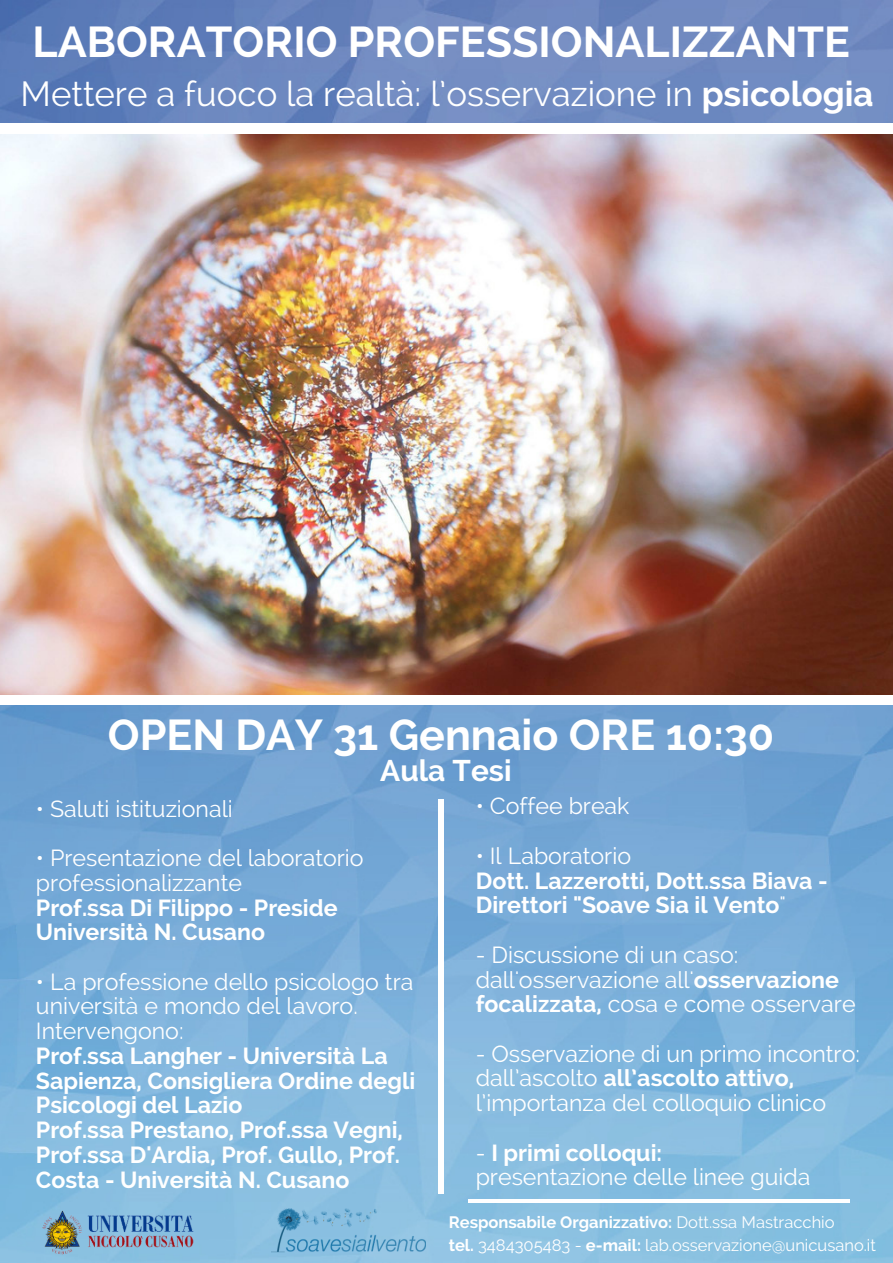
<style>
.page{position:relative;width:893px;height:1263px;background:#fff}
.page>*{position:absolute;margin:0;border:0;box-sizing:border-box;transform-origin:0 0}
.t1{font:700 42.9px "Raleway";color:#fff}
.t2{font:34.65px "Raleway";color:#fff}
.t3{font:700 29.7px "Raleway";color:#fff}
.t4{font:23.1px/24.8px "Raleway";color:#fff}
.t5{font:700 23.1px/24.8px "Raleway";color:#fff}
.t6{font:16.5px/23.5px "Raleway";color:#fff}
.s1{font-weight:700}
.s2{font-weight:400}
</style>
<div class="page">
<img style="left:0;top:0;width:892px;height:1262px">
<img style="left:0;top:134px;width:892px;height:561px">
<div style="left:0;top:124px;width:892px;height:10px;background:#fff"></div>
<div style="left:0;top:695px;width:892px;height:10px;background:#fff"></div>
<img style="left:271px;top:1208px;width:154px;height:44px">
<img style="left:36px;top:1208px;width:166px;height:48px">
<div style="left:438px;top:799px;width:6px;height:395px;background:#fff"></div>
<hr style="left:468px;top:1199px;width:381px;height:4px;background:#fff">
<h1 class="t1" style="left:33px;top:17px;width:819px">LABORATORIO PROFESSIONALIZZANTE</h1>
<h2 class="t2" style="left:21px;top:73px;width:854px">Mettere a fuoco la realtà: l’osservazione in <span class="s1">psicologia</span></h2>
<h1 class="t1" style="left:108px;top:709px;width:667px">OPEN DAY 31 Gennaio ORE 10:30</h1>
<p class="t3" style="left:380px;top:753px;width:133px">Aula Tesi</p>
<p class="t4" style="left:36px;top:796px;width:198px">• Saluti istituzionali</p>
<p class="t4" style="left:36px;top:845px;width:329px">• Presentazione del laboratorio professionalizzante</p>
<p class="t5" style="left:36px;top:895px;width:303px">Prof.ssa Di Filippo - Preside<br>Università N. Cusano</p>
<p class="t4" style="left:36px;top:969px;width:379px">• La professione dello psicologo tra università e mondo del lavoro.<br>Intervengono:</p>
<p class="t5" style="left:36px;top:1043px;width:381px">Prof.ssa Langher - Università La<br>Sapienza, Consigliera Ordine degli<br>Psicologi del Lazio<br>Prof.ssa Prestano, Prof.ssa Vegni,<br>Prof.ssa D'Ardia, Prof. Gullo, Prof.<br>Costa - Università N. Cusano</p>
<p class="t4" style="left:475px;top:794px;width:155px">• Coffee break</p>
<p class="t4" style="left:475px;top:843px;width:157px">• Il Laboratorio</p>
<p class="t5" style="left:475px;top:868px;width:353px">Dott. Lazzerotti, Dott.ssa Biava -<br>Direttori "Soave Sia il Vento<span class="s2">"</span></p>
<p class="t4" style="left:475px;top:942px;width:381px">- Discussione di un caso: dall'osservazione all'<span class="s1">osservazione focalizzata,</span> cosa e come osservare</p>
<p class="t4" style="left:475px;top:1041px;width:386px">- Osservazione di un primo incontro: dall’ascolto <span class="s1">all’ascolto attivo, </span>l’importanza del colloquio clinico</p>
<p class="t4" style="left:475px;top:1140px;width:336px">- <span class="s1">I primi colloqui: </span>presentazione delle linee guida</p>
<p class="t6" style="left:448px;top:1210px;width:429px"><span class="s1">Responsabile Organizzativo:</span> Dott.ssa Mastracchio<br><span class="s1">tel.</span> 3484305483 - <span class="s1">e-mail:</span> lab.osservazione@unicusano.it</p>
</div>
